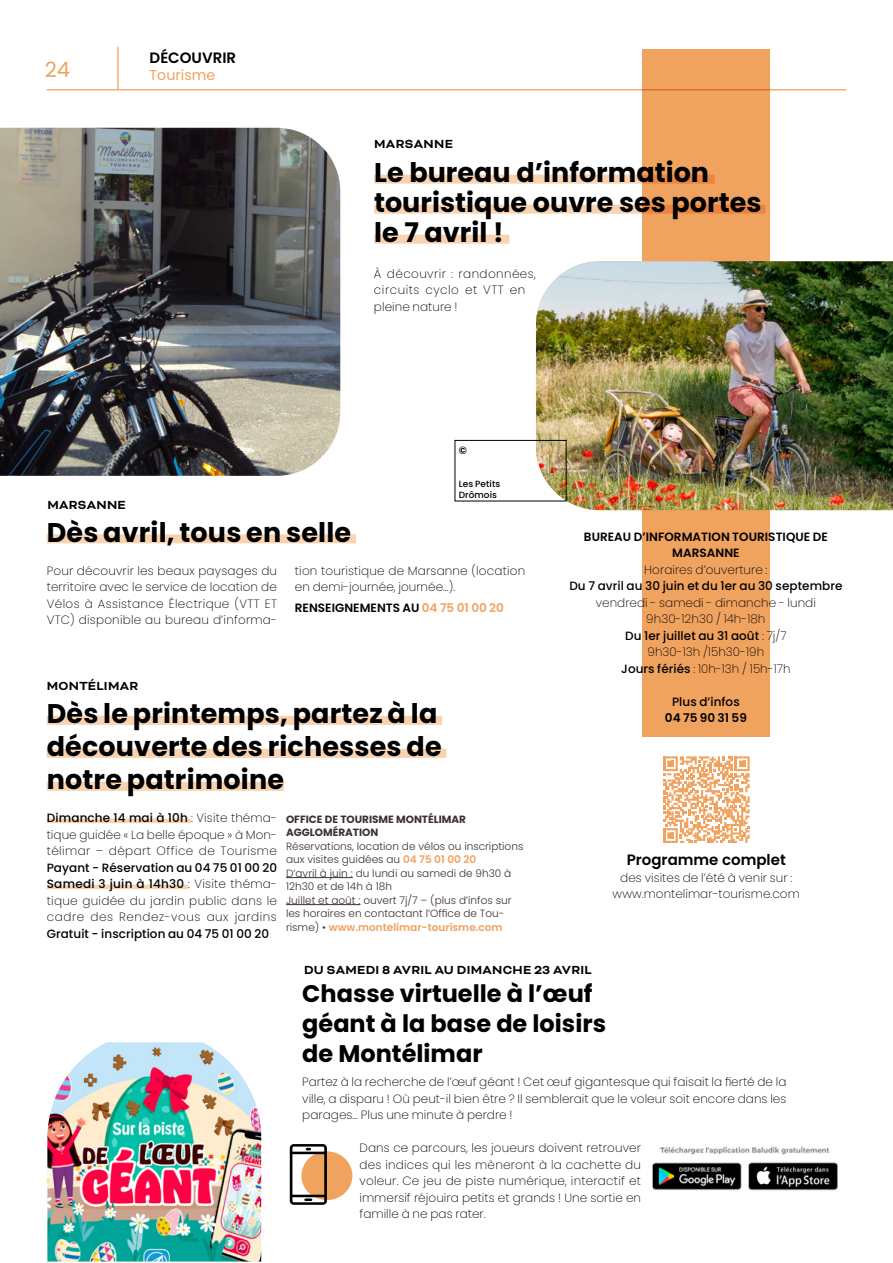
<style>
.page{position:relative;width:893px;height:1263px;background:#fff}
.page>*{position:absolute;margin:0;border:0;box-sizing:border-box;transform-origin:0 0}
.t1{font:700 27px/30px "Poppins";letter-spacing:.005em;color:#000}
.t2{font:700 24px/30px "Poppins";color:#000}
.t3{font:21px "Poppins";color:#f0a25f}
.t4{font:600 15px "Poppins";color:#000}
.t5{font:14.25px "Poppins";color:#f0a25f}
.t6{font:700 13.5px "Bicyclette";letter-spacing:.02em;color:#000}
.t7{font:200 12px/16.5px "Poppins";letter-spacing:.005em;color:#000;text-align:justify}
.t8{font:500 12px "Poppins";letter-spacing:.005em;color:#000}
.t9{font:600 12px/16.5px "Poppins";letter-spacing:.005em;color:#000;text-align:center}
.t10{font:200 12px/16.5px "Poppins";letter-spacing:.035em;color:#000}
.t11{font:300 10.5px/13.5px "Poppins";color:#3c3032}
.t12{font:700 10.5px/13.5px "Poppins";color:#3c3032}
.t13{font:600 10.5px "Poppins";color:#000}
.t14{font:500 9px/10.5px "Poppins";letter-spacing:.005em;color:#000}
.s1{color:#f0a25f}
.s2{font-weight:500}
.s3{font-weight:600;color:#f0a25f}
</style>
<div class="page">
<svg style="left:47px;top:47px;width:799px;height:43px"></svg>
<div style="left:642px;top:50px;width:128px;height:687px;background:#f0a25f"></div>
<svg style="left:374px;top:175px;width:341px;height:9px;background:#f6c39a"></svg>
<svg style="left:374px;top:205px;width:391px;height:9px;background:#f4bb8f"></svg>
<div style="left:374px;top:235px;width:135px;height:9px;background:#f9d2b0"></div>
<div style="left:47px;top:716px;width:395px;height:9px;background:#f9d2b0"></div>
<div style="left:47px;top:749px;width:399px;height:9px;background:#f9d2b0"></div>
<div style="left:47px;top:782px;width:237px;height:9px;background:#f9d2b0"></div>
<div style="left:47px;top:534px;width:309px;height:9px;background:#f9d2b0"></div>
<hr style="left:47px;top:819px;width:144px;height:4px;background:#f9d2b0">
<hr style="left:47px;top:885px;width:141px;height:4px;background:#f9d2b0">
<img style="left:0;top:128px;width:340px;height:348px">
<img style="left:536px;top:261px;width:357px;height:249px">
<img style="left:47px;top:1042px;width:214px;height:219px">
<hr style="left:286px;top:877px;width:67px;height:1px;background:#3c3032">
<hr style="left:286px;top:904px;width:74px;height:1px;background:#3c3032">
<div style="left:301px;top:1151px;width:51px;height:49px;background:#f0a25f;border-radius:50%"></div>
<svg style="left:290px;top:1144px;width:37px;height:61px"></svg>
<svg style="left:663px;top:756px;width:87px;height:87px"></svg>
<div style="left:455px;top:440px;width:111px;height:61px;border:1px solid #000"></div>
<img style="left:652px;top:1146px;width:186px;height:45px">
<h3 class="t3" style="left:45px;top:57px;width:27px">24</h3>
<p class="t4" style="left:150px;top:49px;width:88px">DÉCOUVRIR</p>
<p class="t5" style="left:150px;top:66px;width:67px">Tourisme</p>
<p class="t6" style="left:47px;top:497px;width:80px">MARSANNE</p>
<p class="t6" style="left:374px;top:136px;width:80px">MARSANNE</p>
<h1 class="t1" style="left:374px;top:158px;width:389px">Le bureau d’information touristique ouvre ses portes le 7 avril !</h1>
<p class="t10" style="left:374px;top:265px;width:164px">À découvrir : randonnées, circuits cyclo et VTT en pleine nature !</p>
<p class="t13" style="left:459px;top:444px;width:10px">©</p>
<p class="t14" style="left:459px;top:479px;width:43px">Les Petits<br>Drômois</p>
<h1 class="t1" style="left:47px;top:517px;width:306px">Dès avril, tous en selle</h1>
<p class="t7" style="left:47px;top:562px;width:232px">Pour découvrir les beaux paysages du territoire avec le service de location de Vélos à Assistance Électrique (VTT ET VTC) disponible au bureau d’informa-</p>
<p class="t7" style="left:295px;top:562px;width:232px">tion touristique de Marsanne (location en demi-journée, journée…).</p>
<p class="t9" style="left:295px;top:600px;width:211px">RENSEIGNEMENTS AU <span class="s1">04 75 01 00 20</span></p>
<p class="t6" style="left:47px;top:678px;width:93px">MONTÉLIMAR</p>
<h1 class="t1" style="left:47px;top:697px;width:396px;line-height:33px">Dès le printemps, partez à la découverte des richesses de notre patrimoine</h1>
<p class="t7" style="left:47px;top:810px;width:232px"><span class="s2">Dimanche 14 mai à 10h</span> : Visite théma&shy;tique guidée « La belle époque » à Mon&shy;télimar – départ Office de Tourisme</p>
<p class="t7" style="left:47px;top:859px;width:232px"><span class="s2">Payant - Réservation au 04 75 01 00 20<br>Samedi 3 juin à 14h30</span> : Visite théma&shy;tique guidée du jardin public dans le cadre des Rendez-vous aux jardins</p>
<p class="t8" style="left:47px;top:927px;width:224px">Gratuit - inscription au 04 75 01 00 20</p>
<p class="t12" style="left:286px;top:812px;width:182px">OFFICE DE TOURISME MONTÉLIMAR<br>AGGLOMÉRATION</p>
<p class="t11" style="left:286px;top:839px;width:239px">Réservations, location de vélos ou inscriptions aux visites guidées au <span class="s3">04 75 01 00 20<br></span>D’avril à juin : du lundi au samedi de 9h30 à 12h30 et de 14h à 18h<br>Juillet et août : ouvert 7j/7 – (plus d’infos sur les horaires en contactant l’Office de Tou&shy;risme) • <span class="s3">www.montelimar-tourisme.com</span></p>
<p class="t9" style="left:584px;top:528px;width:245px">BUREAU D’INFORMATION TOURISTIQUE DE<br>MARSANNE</p>
<p class="t7" style="left:644px;top:561px;width:125px">Horaires d’ouverture :</p>
<p class="t8" style="left:569px;top:579px;width:275px">Du 7 avril au 30 juin et du 1er au 30 septembre</p>
<p class="t7" style="left:596px;top:594px;width:222px;text-align:center">vendredi - samedi - dimanche - lundi<br>9h30-12h30 / 14h-18h<br><span class="s2">Du 1er juillet au 31 août</span> : 7j/7<br>9h30-13h /15h30-19h<br><span class="s2">Jours fériés</span> : 10h-13h / 15h-17h</p>
<p class="t8" style="left:672px;top:694px;width:69px">Plus d’infos</p>
<p class="t9" style="left:665px;top:710px;width:83px">04 75 90 31 59</p>
<p class="t4" style="left:627px;top:851px;width:161px">Programme complet</p>
<p class="t7" style="left:613px;top:869px;width:189px;text-align:center">des visites de l’été à venir sur : www.montelimar-tourisme.com</p>
<p class="t6" style="left:304px;top:962px;width:289px">DU SAMEDI 8 AVRIL AU DIMANCHE 23 AVRIL</p>
<h2 class="t2" style="left:302px;top:979px;width:305px">Chasse virtuelle à l’œuf géant à la base de loisirs de Montélimar</h2>
<p class="t7" style="left:302px;top:1074px;width:486px">Partez à la recherche de l’œuf géant ! Cet œuf gigantesque qui faisait la fierté de la ville, a disparu ! Où peut-il bien être ? Il semblerait que le voleur soit encore dans les parages… Plus une minute à perdre !</p>
<p class="t7" style="left:359px;top:1140px;width:283px">Dans ce parcours, les joueurs doivent retrouver des indices qui les mèneront à la cachette du voleur. Ce jeu de piste numérique, interactif et immersif réjouira petits et grands ! Une sortie en famille à ne pas rater.</p>
</div>
